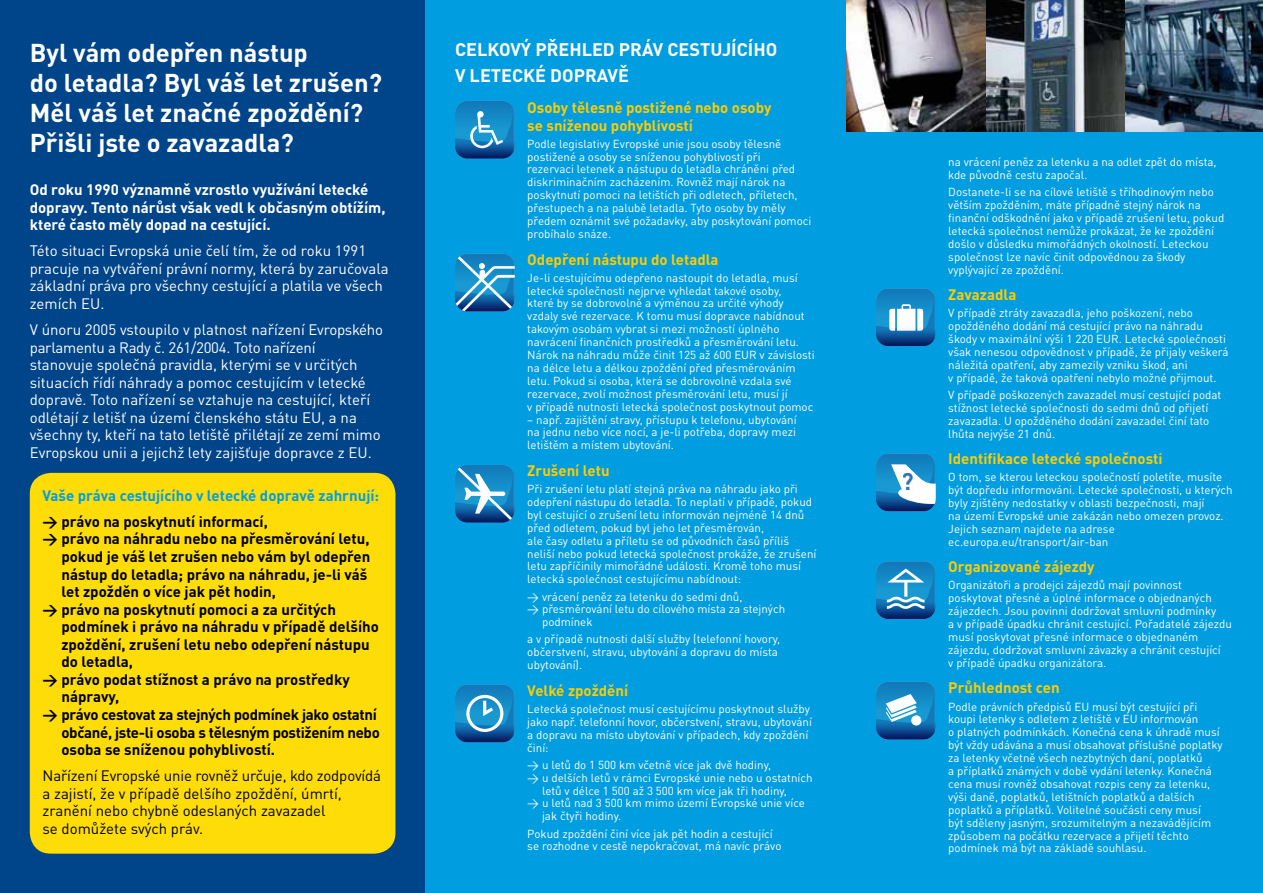
<style>
.page{position:relative;width:1263px;height:893px;background:#fff}
.page>*{position:absolute;margin:0;border:0;box-sizing:border-box;transform-origin:0 0}
.t1{font:700 25.5px/30px "DIN Pro";color:#fff}
.t2{font:700 24px "DIN Pro";color:#3374b5}
.t3{font:700 18px/25.5px "DIN Pro";color:#fff}
.t4{font:15px/17.5px "DIN Pro";color:#fff}
.t5{font:700 15px/17.5px "DIN Pro";color:#000}
.t6{font:700 15px/18px "DIN Pro";color:#fecc00}
.t7{font:15px/17.5px "DIN Pro";color:#000}
.t8{font:700 15px/17.5px "DIN Pro";color:#fff}
.t9{font:700 15px/17.5px "DIN Pro";letter-spacing:-.02em;color:#000}
.t10{font:700 15px "DIN Pro";color:#009ee0}
.t11{font:11.55px/12.9px "DIN Pro";color:#fff}
</style>
<div class="page">
<div style="left:0;top:0;width:425px;height:893px;background:#004489"></div>
<div style="left:846px;top:0;width:417px;height:893px;background:#009ee0"></div>
<div style="left:425px;top:0;width:421px;height:893px;background:#009ee0"></div>
<img style="left:1124px;top:0;width:139px;height:132px">
<img style="left:985px;top:0;width:139px;height:132px">
<img style="left:846px;top:0;width:139px;height:132px">
<div style="left:30px;top:473px;width:365px;height:381px;background:#fedc08;border-radius:21px"></div>
<svg style="left:455px;top:254px;width:60px;height:57px;background:#3c90c4"></svg>
<svg style="left:876px;top:288px;width:60px;height:58px;background:#3f8fc2"></svg>
<svg style="left:876px;top:454px;width:60px;height:57px;background:#5a9fcb"></svg>
<svg style="left:455px;top:465px;width:60px;height:57px;background:#3b8ec2"></svg>
<svg style="left:455px;top:101px;width:60px;height:57px;background:#2583bd"></svg>
<svg style="left:455px;top:685px;width:60px;height:57px;background:#2d88bf"></svg>
<svg style="left:876px;top:561px;width:60px;height:58px;background:#2f89c0"></svg>
<svg style="left:876px;top:682px;width:60px;height:57px;background:#368bc0"></svg>
<h1 class="t1" style="left:30px;top:35px;width:354px">Byl vám odepřen nástup<br>do letadla? Byl váš let zrušen?<br>Měl váš let značné zpoždění?<br>Přišli jste o zavazadla?</h1>
<p class="t8" style="left:30px;top:179px;width:357px">Od roku 1990 významně vzrostlo využívání letecké dopravy. Tento nárůst však vedl k občasným obtížím, které často měly dopad na cestující.</p>
<p class="t4" style="left:30px;top:241px;width:360px">Této situaci Evropská unie čelí tím, že od roku 1991 pracuje na vytváření právní normy, která by zaručovala základní práva pro všechny cestující a platila ve všech zemích EU.</p>
<p class="t4" style="left:30px;top:319px;width:355px">V únoru 2005 vstoupilo v platnost nařízení Evropského parlamentu a Rady č. 261/2004. Toto nařízení<br>stanovuje společná pravidla, kterými se v určitých situacích řídí náhrady a pomoc cestujícím v letecké dopravě. Toto nařízení se vztahuje na cestující, kteří odlétají z letišť na území členského státu EU, a na všechny ty, kteří na tato letiště přilétají ze zemí mimo Evropskou unii a jejichž lety zajišťuje dopravce z EU.</p>
<p class="t10" style="left:43px;top:483px;width:338px">Vaše práva cestujícího v letecké dopravě zahrnují:</p>
<p class="t5" style="left:43px;top:511px;width:227px">→ právo na poskytnutí informací,</p>
<p class="t5" style="left:61px;top:528px;width:311px;text-indent:-19px">→ právo na náhradu nebo na přesměrování letu, pokud je váš let zrušen nebo vám byl odepřen nástup do letadla; právo na náhradu, je-li váš let zpožděn o více jak pět hodin,</p>
<p class="t5" style="left:61px;top:599px;width:319px;text-indent:-19px">→ právo na poskytnutí pomoci a za určitých podmínek i právo na náhradu v případě delšího zpoždění, zrušení letu nebo odepření nástupu do letadla,</p>
<p class="t5" style="left:61px;top:669px;width:290px;text-indent:-19px">→ právo podat stížnost a právo na prostředky nápravy,</p>
<p class="t9" style="left:61px;top:704px;width:320px;text-indent:-19px">→ právo cestovat za stejných podmínek jako ostatní občané, jste-li osoba s tělesným postižením nebo osoba se sníženou pohyblivostí.</p>
<p class="t7" style="left:43px;top:765px;width:340px">Nařízení Evropské unie rovněž určuje, kdo zodpovídá a zajistí, že v případě delšího zpoždění, úmrtí, zranění nebo chybně odeslaných zavazadel<br>se domůžete svých práv.</p>
<h3 class="t3" style="left:455px;top:35px;width:324px">CELKOVÝ PŘEHLED PRÁV CESTUJÍCÍHO<br>V LETECKÉ DOPRAVĚ</h3>
<p class="t6" style="left:527px;top:96px;width:246px">Osoby tělesně postižené nebo osoby se sníženou pohyblivostí</p>
<p class="t11" style="left:527px;top:136px;width:286px">Podle legislativy Evropské unie jsou osoby tělesně postižené a osoby se sníženou pohyblivostí při<br>rezervaci letenek a nástupu do letadla chráněni před diskriminačním zacházením. Rovněž mají nárok na poskytnutí pomoci na letištích při odletech, příletech, přestupech a na palubě letadla. Tyto osoby by měly předem oznámit své požadavky, aby poskytování pomoci probíhalo snáze.</p>
<p class="t6" style="left:527px;top:248px;width:193px">Odepření nástupu do letadla</p>
<p class="t11" style="left:527px;top:270px;width:289px">Je-li cestujícímu odepřeno nastoupit do letadla, musí letecké společnosti nejprve vyhledat takové osoby,<br>které by se dobrovolně a výměnou za určité výhody vzdaly své rezervace. K tomu musí dopravce nabídnout takovým osobám vybrat si mezi možností úplného navrácení finančních prostředků a přesměrování letu.<br>Nárok na náhradu může činit 125 až 600 EUR v závislosti na délce letu a délkou zpoždění před přesměrováním letu. Pokud si osoba, která se dobrovolně vzdala své rezervace, zvolí možnost přesměrování letu, musí jí<br>v případě nutnosti letecká společnost poskytnout pomoc</p>
<p class="t11" style="left:527px;top:412px;width:271px;text-align:justify">– např. zajištění stravy, přístupu k telefonu, ubytování na jednu nebo více nocí, a je-li potřeba, dopravy mezi letištěm a místem ubytování.</p>
<p class="t6" style="left:527px;top:460px;width:84px">Zrušení letu</p>
<p class="t11" style="left:527px;top:481px;width:291px">Při zrušení letu platí stejná práva na náhradu jako při odepření nástupu do letadla. To neplatí v případě, pokud byl cestující o zrušení letu informován nejméně 14 dnů před odletem, pokud byl jeho let přesměrován,<br>ale časy odletu a příletu se od původních časů příliš neliší nebo pokud letecká společnost prokáže, že zrušení letu zapříčinily mimořádné události. Kromě toho musí letecká společnost cestujícímu nabídnout:</p>
<p class="t11" style="left:527px;top:589px;width:217px">→ vrácení peněz za letenku do sedmi dnů,</p>
<p class="t11" style="left:542px;top:602px;width:245px;text-indent:-15px">→ přesměrování letu do cílového místa za stejných podmínek</p>
<p class="t11" style="left:527px;top:632px;width:254px">a v případě nutnosti další služby (telefonní hovory, občerstvení, stravu, ubytování a dopravu do místa ubytování).</p>
<p class="t6" style="left:527px;top:679px;width:102px">Velké zpoždění</p>
<p class="t11" style="left:527px;top:701px;width:286px">Letecká společnost musí cestujícímu poskytnout služby jako např. telefonní hovor, občerstvení, stravu, ubytování a dopravu na místo ubytování v případech, kdy zpoždění činí:</p>
<p class="t11" style="left:527px;top:757px;width:245px">→ u letů do 1 500 km včetně více jak dvě hodiny,</p>
<p class="t11" style="left:542px;top:770px;width:272px;text-indent:-15px">→ u delších letů v rámci Evropské unie nebo u ostatních letů v délce 1 500 až 3 500 km více jak tři hodiny,</p>
<p class="t11" style="left:542px;top:796px;width:264px;text-indent:-15px">→ u letů nad 3 500 km mimo území Evropské unie více jak čtyři hodiny.</p>
<p class="t11" style="left:527px;top:826px;width:256px">Pokud zpoždění činí více jak pět hodin a cestující se rozhodne v cestě nepokračovat, má navíc právo</p>
<h2 class="t2" style="left:902px;top:462px;width:14px">?</h2>
<p class="t11" style="left:948px;top:154px;width:270px">na vrácení peněz za letenku a na odlet zpět do místa, kde původně cestu započal.</p>
<p class="t11" style="left:948px;top:184px;width:278px">Dostanete-li se na cílové letiště s tříhodinovým nebo větším zpožděním, máte případně stejný nárok na finanční odškodnění jako v případě zrušení letu, pokud letecká společnost nemůže prokázat, že ke zpoždění došlo v důsledku mimořádných okolností. Leteckou společnost lze navíc činit odpovědnou za škody vyplývající ze zpoždění.</p>
<p class="t6" style="left:948px;top:284px;width:70px">Zavazadla</p>
<p class="t11" style="left:948px;top:305px;width:282px">V případě ztráty zavazadla, jeho poškození, nebo opožděného dodání má cestující právo na náhradu škody v maximální výši 1 220 EUR. Letecké společnosti však nenesou odpovědnost v případě, že přijaly veškerá náležitá opatření, aby zamezily vzniku škod, ani<br>v případě, že taková opatření nebylo možné přijmout.</p>
<p class="t11" style="left:948px;top:387px;width:275px">V případě poškozených zavazadel musí cestující podat stížnost letecké společnosti do sedmi dnů od přijetí zavazadla. U opožděného dodání zavazadel činí tato lhůta nejvýše 21 dnů.</p>
<p class="t6" style="left:948px;top:448px;width:216px">Identifikace letecké společnosti</p>
<p class="t11" style="left:948px;top:470px;width:286px">O tom, se kterou leteckou společností poletíte, musíte být dopředu informováni. Letecké společnosti, u kterých byly zjištěny nedostatky v oblasti bezpečnosti, mají<br>na území Evropské unie zakázán nebo omezen provoz.<br>Jejich seznam najdete na adrese ec.europa.eu/transport/air-ban</p>
<p class="t6" style="left:948px;top:556px;width:148px">Organizované zájezdy</p>
<p class="t11" style="left:948px;top:578px;width:285px">Organizátoři a prodejci zájezdů mají povinnost poskytovat přesné a úplné informace o objednaných zájezdech. Jsou povinni dodržovat smluvní podmínky<br>a v případě úpadku chránit cestující. Pořadatelé zájezdu musí poskytovat přesné informace o objednaném zájezdu, dodržovat smluvní závazky a chránit cestující<br>v případě úpadku organizátora.</p>
<p class="t6" style="left:948px;top:677px;width:113px">Průhlednost cen</p>
<p class="t11" style="left:948px;top:699px;width:276px">Podle právních předpisů EU musí být cestující při koupi letenky s odletem z letiště v EU informován<br>o platných podmínkách. Konečná cena k úhradě musí být vždy udávána a musí obsahovat příslušné poplatky za letenky včetně všech nezbytných daní, poplatků<br>a příplatků známých v době vydání letenky. Konečná cena musí rovněž obsahovat rozpis ceny za letenku, výši daně, poplatků, letištních poplatků a dalších poplatků a příplatků. Volitelné součásti ceny musí<br>být sděleny jasným, srozumitelným a nezavádějícím způsobem na počátku rezervace a přijetí těchto podmínek má být na základě souhlasu.</p>
</div>
